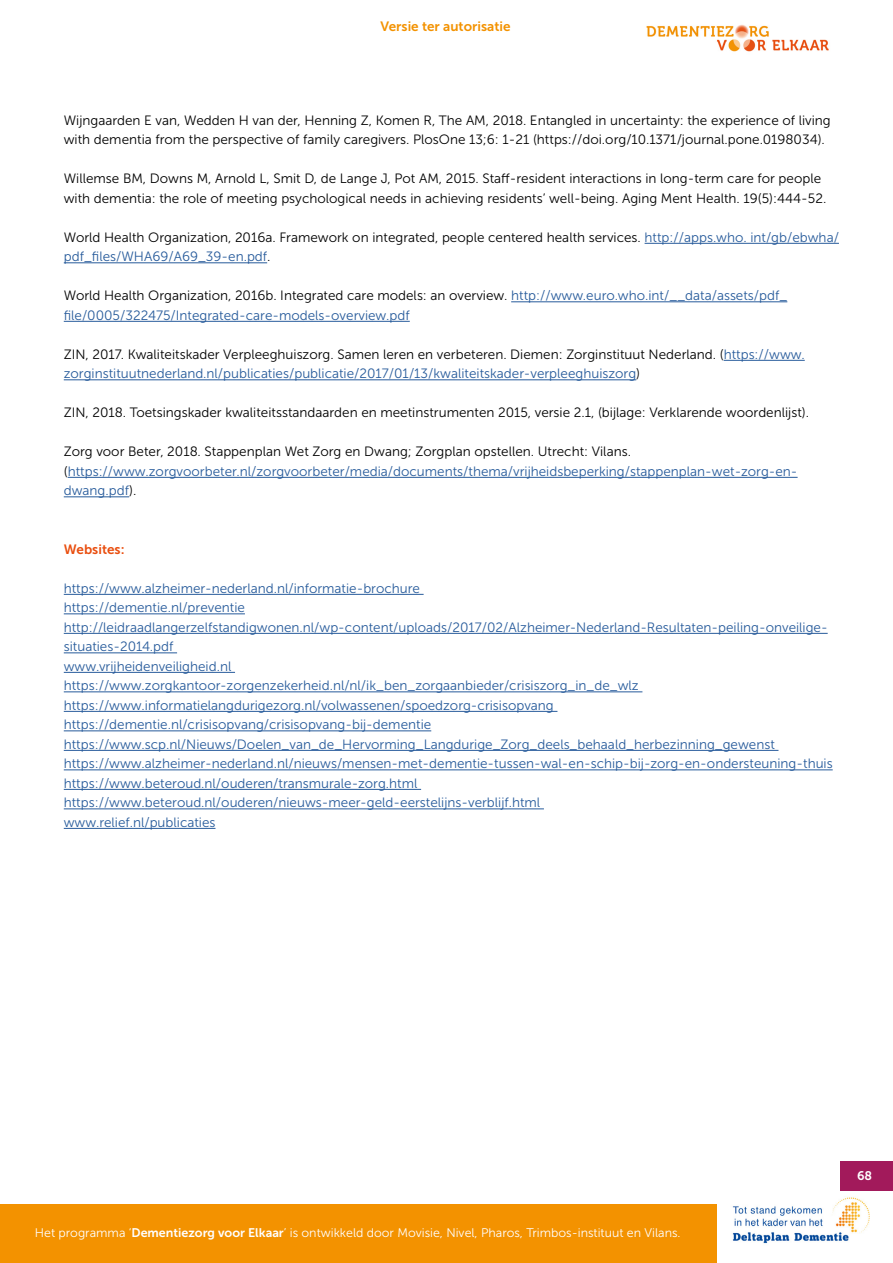
<style>
.page{position:relative;width:893px;height:1263px;background:#fff}
.page>*{position:absolute;margin:0;border:0;box-sizing:border-box;transform-origin:0 0}
.t1{font:13.5px/19.5px "Museo Sans 300";color:#275b9b}
.t2{font:13.5px/19.5px "Museo Sans 300";color:#000}
.t3{font:13.5px "Museo Sans 700";color:#f39200}
.t4{font:13.5px "Museo Sans 700";color:#e94e0f}
.t5{font:12.45px "Museo Sans 300";color:#fff}
.t6{font:12.45px "Museo Sans 700";color:#fff}
.s1{color:#275b9b}
.s2{color:#000}
.s3{font-family:"Museo Sans 700"}
</style>
<div class="page">
<img style="left:732px;top:1190px;width:146px;height:54px">
<div style="left:840px;top:1161px;width:53px;height:29px;background:#a21a5b"></div>
<img style="left:646px;top:24px;width:183px;height:28px">
<div style="left:0;top:1204px;width:717px;height:59px;background:#f39200"></div>
<hr style="left:645px;top:243px;width:194px;height:1px;background:#275b9b">
<hr style="left:64px;top:262px;width:203px;height:1px;background:#275b9b">
<hr style="left:511px;top:301px;width:276px;height:1px;background:#275b9b">
<hr style="left:64px;top:321px;width:346px;height:1px;background:#275b9b">
<hr style="left:724px;top:360px;width:81px;height:1px;background:#275b9b">
<hr style="left:64px;top:379px;width:572px;height:1px;background:#275b9b">
<hr style="left:68px;top:477px;width:730px;height:1px;background:#275b9b">
<hr style="left:64px;top:496px;width:65px;height:1px;background:#275b9b">
<hr style="left:64px;top:594px;width:360px;height:1px;background:#275b9b">
<hr style="left:64px;top:613px;width:181px;height:1px;background:#275b9b">
<hr style="left:64px;top:633px;width:764px;height:1px;background:#275b9b">
<hr style="left:64px;top:652px;width:113px;height:1px;background:#275b9b">
<hr style="left:64px;top:672px;width:171px;height:1px;background:#275b9b">
<hr style="left:64px;top:691px;width:578px;height:1px;background:#275b9b">
<hr style="left:64px;top:711px;width:493px;height:1px;background:#275b9b">
<hr style="left:64px;top:730px;width:367px;height:1px;background:#275b9b">
<hr style="left:64px;top:750px;width:714px;height:1px;background:#275b9b">
<hr style="left:64px;top:769px;width:769px;height:1px;background:#275b9b">
<hr style="left:64px;top:789px;width:357px;height:1px;background:#275b9b">
<hr style="left:64px;top:808px;width:480px;height:1px;background:#275b9b">
<hr style="left:64px;top:828px;width:151px;height:1px;background:#275b9b">
<p class="t3" style="left:380px;top:19px;width:132px">Versie ter autorisatie</p>
<p class="t2" style="left:64px;top:111px;width:768px">Wijngaarden E van, Wedden H van der, Henning Z, Komen R, The AM, 2018. Entangled in uncertainty: the experience of living with dementia from the perspective of family caregivers. PlosOne 13;6: 1-21 (https://doi.org/10.1371/journal.pone.0198034).</p>
<p class="t2" style="left:64px;top:169px;width:764px">Willemse BM, Downs M, Arnold L, Smit D, de Lange J, Pot AM, 2015. Staff-resident interactions in long-term care for people with dementia: the role of meeting psychological needs in achieving residents’ well-being. Aging Ment Health. 19(5):444-52.</p>
<p class="t2" style="left:64px;top:228px;width:777px">World Health Organization, 2016a. Framework on integrated, people centered health services. <span class="s1">http://apps.who. int/gb/ebwha/ pdf_files/WHA69/A69_39-en.pdf</span>.</p>
<p class="t1" style="left:64px;top:286px;width:725px"><span class="s2">World Health Organization, 2016b. Integrated care models: an overview.</span> http://www.euro.who.int/__data/assets/pdf_ file/0005/322475/Integrated-care-models-overview.pdf</p>
<p class="t1" style="left:64px;top:345px;width:742px"><span class="s2">ZIN, 2017. Kwaliteitskader Verpleeghuiszorg. Samen leren en verbeteren. Diemen: Zorginstituut Nederland. (</span>https://www. zorginstituutnederland.nl/publicaties/publicatie/2017/01/13/kwaliteitskader-verpleeghuiszorg<span class="s2">)</span></p>
<p class="t2" style="left:64px;top:403px;width:747px">ZIN, 2018. Toetsingskader kwaliteitsstandaarden en meetinstrumenten 2015, versie 2.1, (bijlage: Verklarende woordenlijst).</p>
<p class="t1" style="left:64px;top:442px;width:735px"><span class="s2">Zorg voor Beter, 2018. Stappenplan Wet Zorg en Dwang; Zorgplan opstellen. Utrecht: Vilans. (</span>https://www.zorgvoorbeter.nl/zorgvoorbeter/media/documents/thema/vrijheidsbeperking/stappenplan-wet-zorg-en&shy;dwang.pdf<span class="s2">).</span></p>
<p class="t4" style="left:64px;top:542px;width:62px">Websites:</p>
<p class="t1" style="left:64px;top:579px;width:770px">https://www.alzheimer-nederland.nl/informatie-brochure<br>https://dementie.nl/preventie http://leidraadlangerzelfstandigwonen.nl/wp-content/uploads/2017/02/Alzheimer-Nederland-Resultaten-peiling-onveilige&shy;situaties-2014.pdf<br>www.vrijheidenveiligheid.nl<br>https://www.zorgkantoor-zorgenzekerheid.nl/nl/ik_ben_zorgaanbieder/crisiszorg_in_de_wlz https://www.informatielangdurigezorg.nl/volwassenen/spoedzorg-crisisopvang https://dementie.nl/crisisopvang/crisisopvang-bij-dementie https://www.scp.nl/Nieuws/Doelen_van_de_Hervorming_Langdurige_Zorg_deels_behaald_herbezinning_gewenst https://www.alzheimer-nederland.nl/nieuws/mensen-met-dementie-tussen-wal-en-schip-bij-zorg-en-ondersteuning-thuis https://www.beteroud.nl/ouderen/transmurale-zorg.html https://www.beteroud.nl/ouderen/nieuws-meer-geld-eerstelijns-verblijf.html<br>www.relief.nl/publicaties</p>
<p class="t5" style="left:35px;top:1225px;width:647px">Het programma ‘<span class="s3">Dementiezorg voor Elkaar</span>’ is ontwikkeld door Movisie, Nivel, Pharos, Trimbos-instituut en Vilans.</p>
<p class="t6" style="left:857px;top:1169px;width:17px">68</p>
</div>
